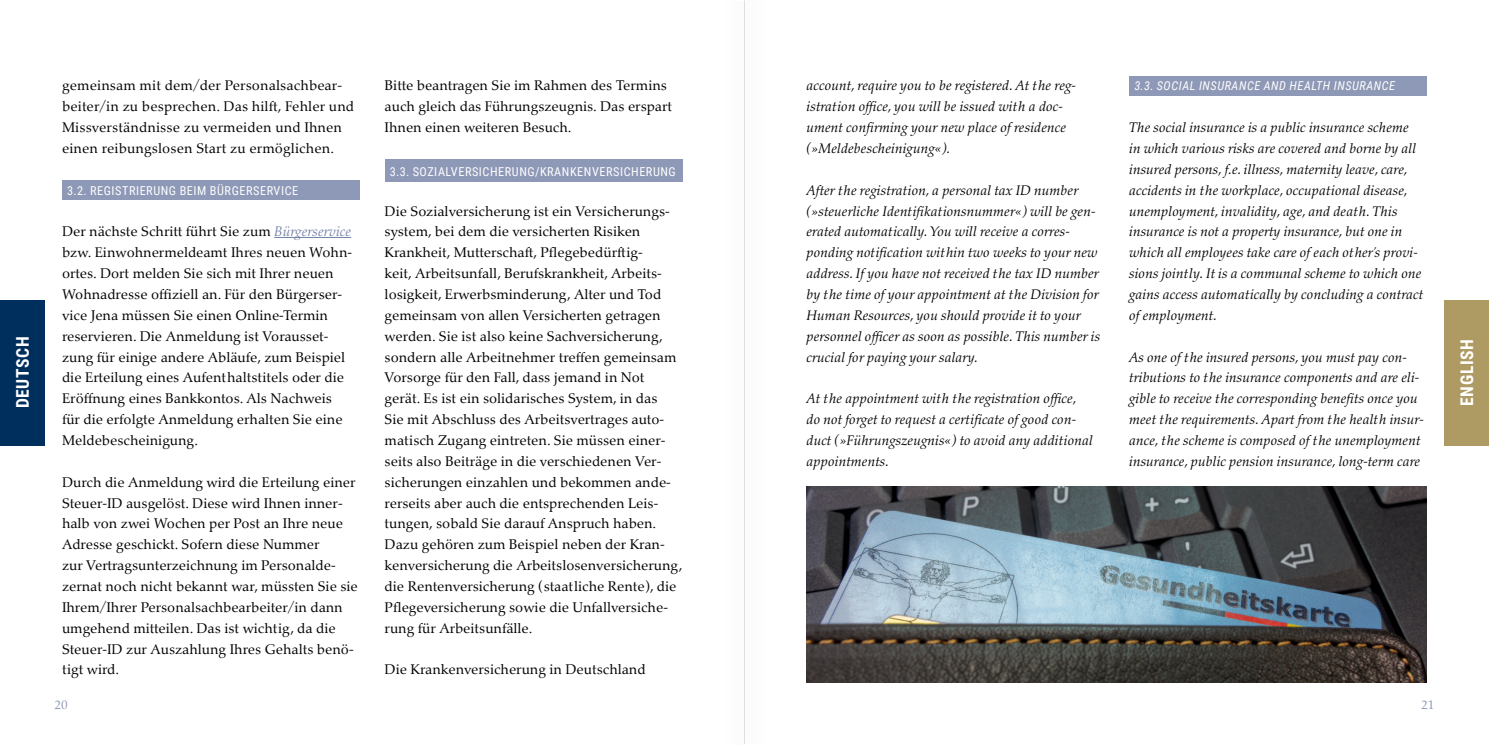
<style>
.page{position:relative;width:1489px;height:745px;background:#fff}
.page>*{position:absolute;margin:0;border:0;box-sizing:border-box;transform-origin:0 0}
.HL_Inhalt{font:700 17.5px "Roboto Condensed";letter-spacing:.035em;color:#fff}
.Fließtext{font:14px/20.8px "Palatino Nova";color:#000}
.Fließtext-2{font:italic 14px/20.8px "Palatino Nova";color:#000}
.Kontaktliste_HL_2-ze{font:12.25px "Roboto Condensed";letter-spacing:.045em;color:#fff}
.Kontaktliste_HL_1-ze{font:italic 12.25px "Roboto Condensed";letter-spacing:.045em;color:#fff}
.Kontaktliste_HL_1-ze-2{font:12.25px "Roboto Condensed";letter-spacing:.045em;color:#fff}
.t1{font:12.25px "Palatino Nova";color:#8e98b7}
.s1{font-style:italic;color:#7482a5}
</style>
<div class="page">
<hr style="left:744px;top:0;width:1px;height:743px;background:#000">
<div style="left:62px;top:180px;width:298px;height:19px;background:#8e98b7"></div>
<hr style="left:274px;top:237px;width:77px;height:1px;background:#7482a5">
<div style="left:384px;top:159px;width:298px;height:23px;background:#8e98b7"></div>
<div style="left:1129px;top:76px;width:297px;height:19px;background:#8e98b7"></div>
<div style="left:0;top:300px;width:45px;height:145px;background:#002f5d"></div>
<div style="left:1444px;top:300px;width:44px;height:145px;background:#ae9a63"></div>
<img style="left:806px;top:486px;width:620px;height:196px">
<p class="Fließtext" style="left:62px;top:76px;width:294px">gemeinsam mit dem/der Personalsachbear&shy;beiter/in zu besprechen. Das hilft, Fehler und Missverständnisse zu vermeiden und Ihnen einen reibungslosen Start zu ermöglichen.</p>
<p class="Kontaktliste_HL_1-ze-2" style="left:67px;top:182px;width:232px">3.2. REGISTRIERUNG BEIM BÜRGERSERVICE</p>
<p class="Fließtext" style="left:62px;top:221px;width:291px">Der nächste Schritt führt Sie zum <span class="s1">Bürgerservice </span>bzw. Einwohnermeldeamt Ihres neuen Wohn&shy;ortes. Dort melden Sie sich mit Ihrer neuen Wohnadresse offiziell an. Für den Bürgerser&shy;vice Jena müssen Sie einen Online-Termin reservieren. Die Anmeldung ist Vorausset&shy;zung für einige andere Abläufe, zum Beispiel die Erteilung eines Aufenthaltstitels oder die Eröffnung eines Bankkontos. Als Nachweis für die erfolgte Anmeldung erhalten Sie eine Meldebescheinigung.</p>
<p class="Fließtext" style="left:62px;top:471px;width:297px">Durch die Anmeldung wird die Erteilung einer Steuer-ID ausgelöst. Diese wird Ihnen inner&shy;halb von zwei Wochen per Post an Ihre neue Adresse geschickt. Sofern diese Nummer<br>zur Vertragsunterzeichnung im Personalde&shy;zernat noch nicht bekannt war, müssten Sie sie Ihrem/Ihrer Personalsachbearbeiter/in dann umgehend mitteilen. Das ist wichtig, da die Steuer-ID zur Auszahlung Ihres Gehalts benö&shy;tigt wird.</p>
<p class="Fließtext-2" style="left:806px;top:76px;width:271px">account, require you to be registered. At the reg&shy;istration office, you will be issued with a doc&shy;ument confirming your new place of residence (»Meldebescheinigung«).</p>
<p class="Fließtext-2" style="left:806px;top:180px;width:295px">After the registration, a personal tax ID number (»steuerliche Identifikationsnummer«) will be gen&shy;erated automatically. You will receive a corres&shy;ponding notification within two weeks to your new address. If you have not received the tax ID number by the time of your appointment at the Division for Human Resources, you should provide it to your personnel officer as soon as possible. This number is crucial for paying your salary.</p>
<p class="Fließtext-2" style="left:806px;top:388px;width:288px">At the appointment with the registration office, do not forget to request a certificate of good con&shy;duct (»Führungszeugnis«) to avoid any additional appointments.</p>
<p class="Fließtext" style="left:384px;top:76px;width:289px">Bitte beantragen Sie im Rahmen des Termins auch gleich das Führungszeugnis. Das erspart<br>Ihnen einen weiteren Besuch.</p>
<p class="Kontaktliste_HL_2-ze" style="left:390px;top:162px;width:287px">3.3. SOZIALVERSICHERUNG/KRANKENVERSICHERUNG</p>
<p class="Fließtext" style="left:384px;top:201px;width:299px">Die Sozialversicherung ist ein Versicherungs&shy;system, bei dem die versicherten Risiken Krankheit, Mutterschaft, Pflegebedürftig-<br>keit, Arbeitsunfall, Berufskrankheit, Arbeits&shy;losigkeit, Erwerbsminderung, Alter und Tod gemeinsam von allen Versicherten getragen werden. Sie ist also keine Sachversicherung, sondern alle Arbeitnehmer treffen gemeinsam Vorsorge für den Fall, dass jemand in Not gerät. Es ist ein solidarisches System, in das<br>Sie mit Abschluss des Arbeitsvertrages auto&shy;matisch Zugang eintreten. Sie müssen einer&shy;seits also Beiträge in die verschiedenen Ver&shy;sicherungen einzahlen und bekommen ande&shy;rerseits aber auch die entsprechenden Leis&shy;tungen, sobald Sie darauf Anspruch haben.<br>Dazu gehören zum Beispiel neben der Kran&shy;kenversicherung die Arbeitslosenversicherung, die Rentenversicherung (staatliche Rente), die Pflegeversicherung sowie die Unfallversiche&shy;rung für Arbeitsunfälle.</p>
<p class="Fließtext" style="left:384px;top:659px;width:262px">Die Krankenversicherung in Deutschland</p>
<p class="Kontaktliste_HL_1-ze" style="left:1134px;top:77px;width:262px">3.3. SOCIAL INSURANCE AND HEALTH INSURANCE</p>
<p class="Fließtext-2" style="left:1129px;top:117px;width:296px">The social insurance is a public insurance scheme in which various risks are covered and borne by all insured persons, f.e. illness, maternity leave, care, accidents in the workplace, occupational disease, unemployment, invalidity, age, and death. This insurance is not a property insurance, but one in which all employees take care of each other’s provi&shy;sions jointly. It is a communal scheme to which one gains access automatically by concluding a contract of employment.</p>
<p class="Fließtext-2" style="left:1129px;top:346px;width:296px">As one of the insured persons, you must pay con&shy;tributions to the insurance components and are eli&shy;gible to receive the corresponding benefits once you meet the requirements. Apart from the health insur&shy;ance, the scheme is composed of the unemployment insurance, public pension insurance, long-term care</p>
<p class="HL_Inhalt" style="left:10px;top:408px;width:73px;rotate:-90deg">DEUTSCH</p>
<p class="HL_Inhalt" style="left:1454px;top:405px;width:68px;rotate:-90deg">ENGLISH</p>
<p class="t1" style="left:55px;top:697px;width:15px">20</p>
<p class="t1" style="left:1420px;top:696px;width:15px">21</p>
</div>
